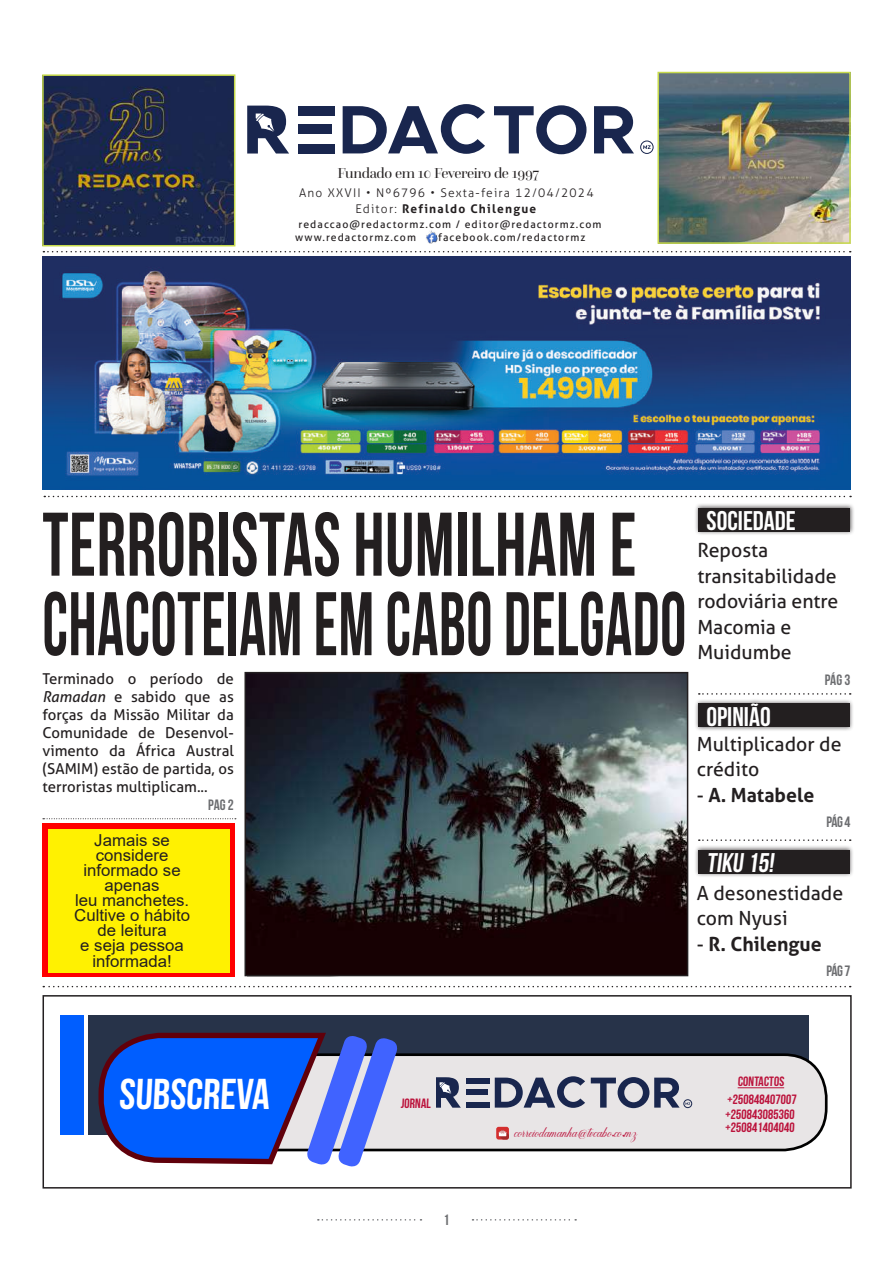
<style>
.page{position:relative;width:893px;height:1263px;background:#fff}
.page>*{position:absolute;margin:0;border:0;box-sizing:border-box;transform-origin:0 0}
.t1{font:90px/79.5px "Bebas Neue";letter-spacing:.01em;color:#231f20;scale:.81 1}
.t2{font:43.05px "Bebas Neue";color:#fff}
.t3{font:27px "Bebas Neue";color:#fff}
.t4{font:19.5px/25.5px "Aller";color:#231f20}
.t5{font:700 19.5px "Aller";color:#231f20}
.t6{font:16.5px/15px "Arial";color:#231f20;text-align:center}
.t7{font:15px/18px "Aller";color:#231f20;text-align:justify}
.t8{font:15px "Questa Grande";letter-spacing:-.025em;color:#231f20}
.t9{font:15px "Bebas Neue";letter-spacing:-.02em;color:#6c6d70}
.t10{font:13.5px/27.8px "Bebas Neue";color:#bb123b}
.t11{font:13.5px "Bellarin";color:#bb123b}
.t12{font:300 12px "Aller";letter-spacing:.1em;color:#231f20}
.t13{font:700 12px "Aller";letter-spacing:.1em;color:#231f20}
.t14{font:10.5px "Aller";letter-spacing:.1em;color:#231f20}
.s1{font-weight:300}
.s2{font-style:italic}
.s3{font-weight:400}
</style>
<div class="page">
<svg style="left:472px;top:1219px;width:104px;height:1px"></svg>
<svg style="left:318px;top:1219px;width:103px;height:1px"></svg>
<img style="left:426px;top:230px;width:12px;height:14px">
<div style="left:694px;top:502px;width:160px;height:33px;background:#231f20;opacity:.75"></div>
<div style="left:698px;top:508px;width:151px;height:24px;background:#231f20"></div>
<div style="left:694px;top:698px;width:160px;height:33px;background:#231f20;opacity:.75"></div>
<div style="left:698px;top:704px;width:151px;height:23px;background:#231f20"></div>
<div style="left:694px;top:845px;width:160px;height:32px;background:#231f20;opacity:.75"></div>
<div style="left:698px;top:850px;width:151px;height:24px;background:#231f20"></div>
<svg style="left:699px;top:693px;width:152px;height:2px"></svg>
<svg style="left:699px;top:839px;width:152px;height:2px"></svg>
<img style="left:45px;top:77px;width:187px;height:166px">
<div style="left:42px;top:74px;width:193px;height:172px;border:2px solid #c7da4b"></div>
<img style="left:660px;top:75px;width:188px;height:166px">
<div style="left:657px;top:72px;width:194px;height:172px;border:2px solid #c7da4b"></div>
<svg style="left:494px;top:105px;width:92px;height:49px"></svg>
<svg style="left:594px;top:106px;width:40px;height:47px"></svg>
<svg style="left:247px;top:106px;width:42px;height:48px"></svg>
<div style="left:298px;top:106px;width:36px;height:9px;background:#19264e"></div>
<div style="left:298px;top:144px;width:36px;height:9px;background:#19264e"></div>
<div style="left:298px;top:125px;width:34px;height:9px;background:#19264e"></div>
<svg style="left:643px;top:145px;width:8px;height:4px"></svg>
<div style="left:640px;top:141px;width:14px;height:13px;border:1px solid #19264e;border-radius:50%"></div>
<svg style="left:343px;top:104px;width:142px;height:50px"></svg>
<div style="left:43px;top:823px;width:192px;height:154px;background:#f00"></div>
<div style="left:48px;top:830px;width:182px;height:143px;background:#fff101"></div>
<svg style="left:43px;top:818px;width:193px;height:1px"></svg>
<div style="left:88px;top:1016px;width:720px;height:119px;background:#273349"></div>
<svg style="left:399px;top:1052px;width:429px;height:100px;background:#d4d1d3"></svg>
<svg style="left:98px;top:1032px;width:301px;height:135px;background:#406fdd"></svg>
<div style="left:60px;top:1016px;width:24px;height:119px;background:#005eff"></div>
<svg style="left:437px;top:1077px;width:24px;height:31px"></svg>
<div style="left:466px;top:1077px;width:24px;height:6px;background:#19264e"></div>
<div style="left:466px;top:1102px;width:24px;height:5px;background:#19264e"></div>
<div style="left:466px;top:1089px;width:22px;height:6px;background:#19264e"></div>
<svg style="left:591px;top:1077px;width:99px;height:31px"></svg>
<div style="left:683px;top:1099px;width:9px;height:9px;border:1px solid #19264e;border-radius:50%"></div>
<svg style="left:495px;top:1076px;width:90px;height:32px"></svg>
<hr style="left:738px;top:1087px;width:46px;height:1px;background:#bb123b">
<div style="left:496px;top:1127px;width:13px;height:12px;background:#d42e2e;border-radius:2px"></div>
<svg style="left:499px;top:1130px;width:10px;height:9px"></svg>
<div style="left:43px;top:995px;width:809px;height:193px;border:2px solid #231f20"></div>
<img style="left:247px;top:675px;width:438px;height:298px">
<div style="left:244px;top:672px;width:444px;height:304px;border:2px solid #231f20"></div>
<svg style="left:43px;top:986px;width:808px;height:1px"></svg>
<img style="left:43px;top:258px;width:807px;height:231px">
<svg style="left:43px;top:251px;width:808px;height:7px"></svg>
<svg style="left:43px;top:489px;width:808px;height:9px"></svg>
<p class="t8" style="left:338px;top:164px;width:203px">Fundado em 10 Fevereiro de 1997</p>
<p class="t12" style="left:299px;top:185px;width:296px">Ano XXVII • Nº6796 • Sexta-feira 12/04/2024</p>
<p class="t13" style="left:355px;top:202px;width:182px"><span class="s1">Editor:</span> Refinaldo Chilengue</p>
<p class="t14" style="left:299px;top:218px;width:304px">redaccao@redactormz.com / editor@redactormz.com</p>
<p class="t14" style="left:295px;top:231px;width:122px">www.redactormz.com</p>
<p class="t14" style="left:438px;top:231px;width:149px">facebook.com/redactormz</p>
<h1 class="t1" style="left:43px;top:504px;width:796px">TERRORISTAS HUMILHAM E<br>CHACOTEIAM EM CABO DELGADO</h1>
<p class="t7" style="left:43px;top:670px;width:193px">Terminado o período de <span class="s2">Ramadan</span> e sabido que as forças da Missão Militar da Comunidade de Desenvol&shy;vimento da África Austral (SAMIM) estão de partida, os terroristas multiplicam...</p>
<p class="t9" style="left:208px;top:797px;width:27px">PAG 2</p>
<p class="t6" style="left:74px;top:832px;width:117px">Jamais se considere informado se apenas<br>leu manchetes.<br>Cultive o hábito de leitura<br>e seja pessoa</p>
<p class="t6" style="left:92px;top:954px;width:81px">informada!</p>
<h3 class="t3" style="left:707px;top:506px;width:91px">SOCIEDADE</h3>
<h3 class="t4" style="left:697px;top:537px;width:143px">Reposta transitabilidade rodoviária entre<br>Macomia e<br>Muidumbe</h3>
<p class="t9" style="left:825px;top:671px;width:27px">PÁG 3</p>
<h3 class="t3" style="left:706px;top:701px;width:66px">OPINIÃO</h3>
<h3 class="t4" style="left:697px;top:731px;width:146px">Multiplicador de crédito</h3>
<h3 class="t5" style="left:697px;top:783px;width:119px"><span class="s3">-</span> A. Matabele</h3>
<p class="t9" style="left:827px;top:814px;width:25px">PÁG 4</p>
<h3 class="t3" style="left:706px;top:848px;width:72px">TIKU 15!</h3>
<h3 class="t4" style="left:697px;top:880px;width:148px">A desonestidade com Nyusi</h3>
<h3 class="t5" style="left:697px;top:931px;width:126px"><span class="s3">-</span> R. Chilengue</h3>
<p class="t9" style="left:827px;top:963px;width:25px">PÁG 7</p>
<h2 class="t2" style="left:119px;top:1070px;width:154px">SUBSCREVA</h2>
<p class="t10" style="left:401px;top:1089px;width:32px">JORNAL</p>
<p class="t9" style="left:443px;top:1211px;width:7px">1</p>
<p class="t11" style="left:514px;top:1122px;width:124px">correiodamanha@tvcabo.co.mz</p>
<p class="t10" style="left:738px;top:1067px;width:49px">CONTACTOS</p>
<p class="t10" style="left:725px;top:1100px;width:72px">+250843085360</p>
<p class="t10" style="left:725px;top:1086px;width:74px">+250848407007 +250841404040</p>
</div>
